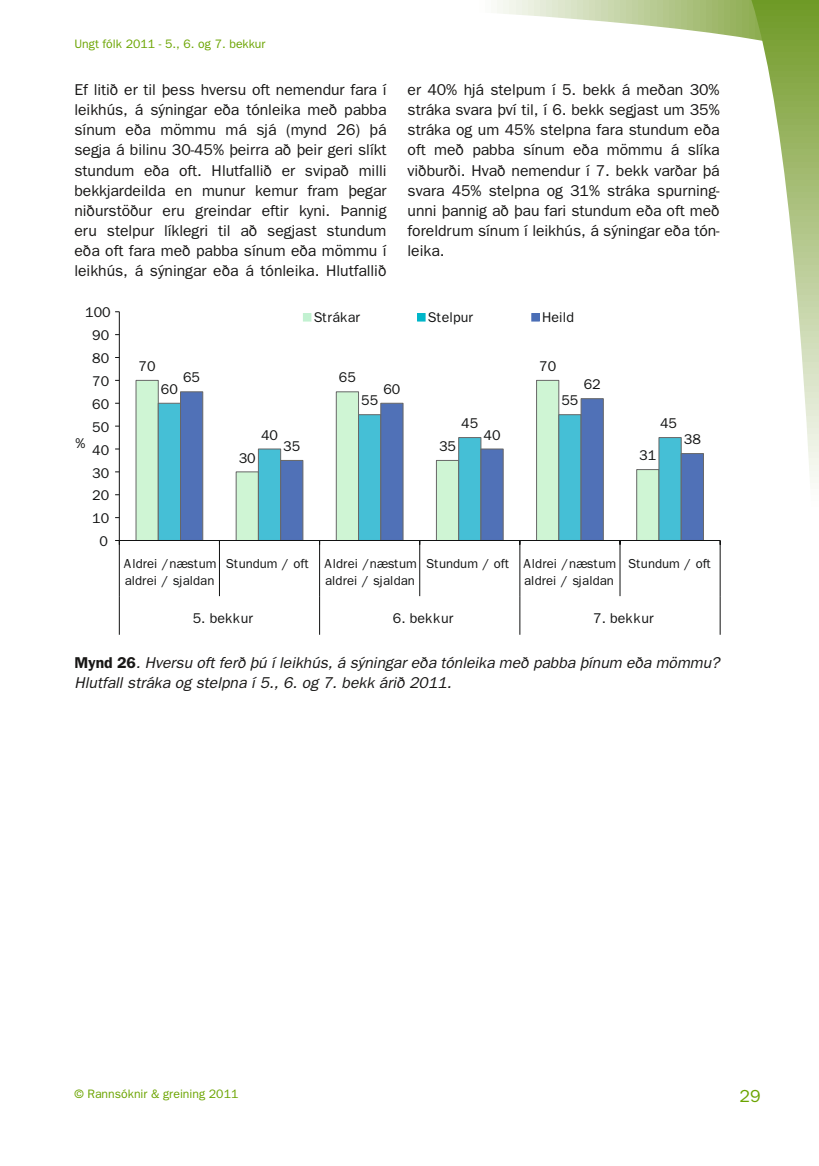
<style>
.page{position:relative;width:819px;height:1166px;background:#fff}
.page>*{position:absolute;margin:0;border:0;box-sizing:border-box;transform-origin:0 0}
.t1{font:17.5px "Franklin Gothic";color:#6ba400}
.t2{font:15.75px/20.1px "Franklin Gothic";letter-spacing:-.005em;color:#181716;text-align:justify}
.t3{font:italic 15.75px/20.1px "Franklin Gothic";letter-spacing:-.005em;color:#181716}
.t4{font:14.17px "Franklin Gothic";color:#111212}
.t5{font:13.12px/17.5px "Franklin Gothic";color:#111212}
.t6{font:12.25px "Franklin Gothic";color:#6ba400}
.s1{font-weight:600;font-style:normal}
</style>
<div class="page">
<svg style="left:497px;top:0;width:254px;height:39px"></svg>
<svg style="left:751px;top:0;width:68px;height:483px"></svg>
<div style="left:55px;top:295px;width:734px;height:347px;background:#fff"></div>
<svg style="left:136px;top:380px;width:424px;height:160px"></svg>
<div style="left:158px;top:403px;width:22px;height:137px;background:#45bfd6"></div>
<svg style="left:180px;top:391px;width:523px;height:149px"></svg>
<hr style="left:119px;top:312px;width:1px;height:228px;background:#111212">
<hr style="left:119px;top:540px;width:601px;height:1px;background:#111212">
<hr style="left:119px;top:540px;width:1px;height:56px;background:#111212">
<hr style="left:219px;top:540px;width:1px;height:56px;background:#111212">
<hr style="left:319px;top:540px;width:1px;height:56px;background:#111212">
<hr style="left:419px;top:540px;width:1px;height:56px;background:#111212">
<hr style="left:519px;top:540px;width:1px;height:56px;background:#111212">
<hr style="left:619px;top:540px;width:1px;height:56px;background:#111212">
<hr style="left:719px;top:540px;width:1px;height:56px;background:#111212">
<hr style="left:119px;top:596px;width:1px;height:39px;background:#111212">
<hr style="left:319px;top:596px;width:1px;height:39px;background:#111212">
<hr style="left:519px;top:596px;width:1px;height:39px;background:#111212">
<hr style="left:719px;top:596px;width:1px;height:39px;background:#111212">
<div style="left:303px;top:314px;width:8px;height:7px;background:#c2f1d1"></div>
<div style="left:303px;top:313px;width:8px;height:9px;border:1px solid #c2f1d1"></div>
<div style="left:418px;top:314px;width:7px;height:7px;background:#00b6c9"></div>
<div style="left:417px;top:313px;width:8px;height:9px;border:1px solid #00b6c9"></div>
<div style="left:532px;top:314px;width:7px;height:7px;background:#4b6eb6"></div>
<div style="left:531px;top:313px;width:8px;height:9px;border:1px solid #4b6eb6"></div>
<p class="t6" style="left:74px;top:36px;width:192px">Ungt fólk 2011 - 5., 6. og 7. bekkur</p>
<p class="t2" style="left:74px;top:79px;width:313px">Ef litið er til þess hversu oft nemendur fara í leikhús, á sýningar eða tónleika með pabba sínum eða mömmu má sjá (mynd 26) þá segja á bilinu 30-45% þeirra að þeir geri slíkt stundum eða oft. Hlutfallið er svipað milli bekkjardeilda en munur kemur fram þegar niðurstöður eru greindar eftir kyni. Þannig eru stelpur líklegri til að segjast stundum eða oft fara með pabba sínum eða mömmu í leikhús, á sýningar eða á tónleika. Hlutfallið</p>
<p class="t2" style="left:407px;top:79px;width:313px">er 40% hjá stelpum í 5. bekk á meðan 30% stráka svara því til, í 6. bekk segjast um 35% stráka og um 45% stelpna fara stundum eða oft með pabba sínum eða mömmu á slíka viðburði. Hvað nemendur í 7. bekk varðar þá svara 45% stelpna og 31% stráka spurning&shy;unni þannig að þau fari stundum eða oft með foreldrum sínum í leikhús, á sýningar eða tón&shy;leika.</p>
<p class="t4" style="left:85px;top:304px;width:27px">100</p>
<p class="t4" style="left:92px;top:327px;width:18px">90</p>
<p class="t4" style="left:92px;top:350px;width:18px">80</p>
<p class="t4" style="left:92px;top:373px;width:18px">70</p>
<p class="t4" style="left:92px;top:396px;width:18px">60</p>
<p class="t4" style="left:92px;top:419px;width:18px">50</p>
<p class="t4" style="left:76px;top:435px;width:11px">%</p>
<p class="t4" style="left:92px;top:442px;width:18px">40</p>
<p class="t4" style="left:92px;top:464px;width:18px">30</p>
<p class="t4" style="left:92px;top:487px;width:18px">20</p>
<p class="t4" style="left:92px;top:510px;width:18px">10</p>
<p class="t4" style="left:99px;top:533px;width:10px">0</p>
<p class="t4" style="left:313px;top:309px;width:48px">Strákar</p>
<p class="t4" style="left:428px;top:309px;width:47px">Stelpur</p>
<p class="t4" style="left:542px;top:309px;width:34px">Heild</p>
<p class="t4" style="left:139px;top:358px;width:18px">70</p>
<p class="t4" style="left:183px;top:369px;width:18px">65</p>
<p class="t4" style="left:161px;top:381px;width:18px">60</p>
<p class="t4" style="left:339px;top:369px;width:18px">65</p>
<p class="t4" style="left:383px;top:381px;width:18px">60</p>
<p class="t4" style="left:361px;top:392px;width:18px">55</p>
<p class="t4" style="left:539px;top:358px;width:18px">70</p>
<p class="t4" style="left:583px;top:376px;width:18px">62</p>
<p class="t4" style="left:561px;top:392px;width:18px">55</p>
<p class="t4" style="left:261px;top:427px;width:18px">40</p>
<p class="t4" style="left:283px;top:438px;width:18px">35</p>
<p class="t4" style="left:239px;top:449px;width:18px">30</p>
<p class="t4" style="left:461px;top:415px;width:18px">45</p>
<p class="t4" style="left:483px;top:427px;width:18px">40</p>
<p class="t4" style="left:439px;top:438px;width:18px">35</p>
<p class="t4" style="left:660px;top:415px;width:18px">45</p>
<p class="t4" style="left:639px;top:447px;width:18px">31</p>
<p class="t4" style="left:683px;top:431px;width:18px">38</p>
<p class="t5" style="left:226px;top:554px;width:85px">Stundum / oft</p>
<p class="t5" style="left:426px;top:554px;width:85px">Stundum / oft</p>
<p class="t5" style="left:628px;top:554px;width:85px">Stundum / oft</p>
<p class="t5" style="left:124px;top:554px;width:94px">Aldrei /næstum aldrei / sjaldan</p>
<p class="t5" style="left:324px;top:554px;width:94px">Aldrei /næstum aldrei / sjaldan</p>
<p class="t5" style="left:523px;top:554px;width:94px">Aldrei /næstum aldrei / sjaldan</p>
<p class="t4" style="left:193px;top:610px;width:62px">5. bekkur</p>
<p class="t4" style="left:393px;top:610px;width:62px">6. bekkur</p>
<p class="t4" style="left:593px;top:610px;width:62px">7. bekkur</p>
<p class="t3" style="left:74px;top:652px;width:646px"><span class="s1">Mynd 26</span>. Hversu oft ferð þú í leikhús, á sýningar eða tónleika með pabba þínum eða mömmu?<br>Hlutfall stráka og stelpna í 5., 6. og 7. bekk árið 2011.</p>
<p class="t6" style="left:74px;top:1086px;width:165px">© Rannsóknir &amp; greining 2011</p>
<p class="t1" style="left:739px;top:1086px;width:22px">29</p>
</div>
